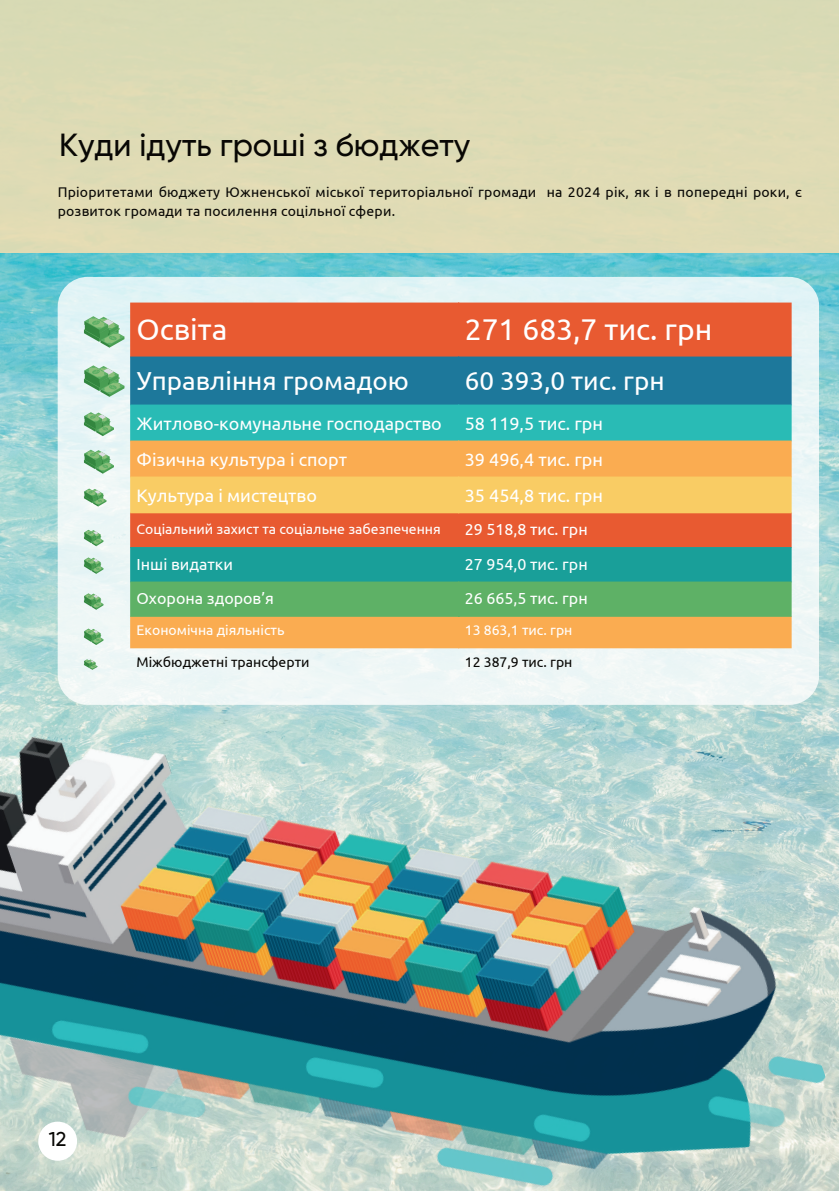
<style>
.page{position:relative;width:839px;height:1191px;background:#fff}
.page>*{position:absolute;margin:0;border:0;box-sizing:border-box;transform-origin:0 0}
.t1{font:500 32px "Gilroy";color:#080704}
.t2{font:30px "Ubuntu";color:#fff}
.t3{font:26px "Ubuntu";color:#fff}
.t4{font:500 20px "Gilroy";color:#080704}
.t5{font:18px "Ubuntu";color:#fff}
.t6{font:16px "Ubuntu";color:#fff}
.t7{font:14px/18.6px "Ubuntu";letter-spacing:.015em;color:#080704}
.t8{font:14px "Ubuntu";color:#fff}
</style>
<div class="page">
<img style="left:0;top:253px;width:838px;height:277px">
<svg style="left:58px;top:277px;width:760px;height:428px;background:#e4f3f4"></svg>
<div style="left:130px;top:303px;width:661px;height:54px;background:#e85a31"></div>
<svg style="left:130px;top:357px;width:661px;height:84px;background:#2395a5"></svg>
<svg style="left:130px;top:441px;width:661px;height:89px;background:#f49247"></svg>
<div style="left:130px;top:477px;width:661px;height:36px;background:#f9cc64"></div>
<div style="left:0;top:0;width:838px;height:253px;background:#dedbb5"></div>
<img style="left:0;top:530px;width:838px;height:661px">
<div style="left:38px;top:1122px;width:39px;height:39px;background:#fff;border-radius:19px"></div>
<svg style="left:84px;top:316px;width:40px;height:32px"></svg>
<svg style="left:84px;top:365px;width:40px;height:32px"></svg>
<svg style="left:84px;top:412px;width:30px;height:24px"></svg>
<svg style="left:84px;top:450px;width:30px;height:24px"></svg>
<svg style="left:84px;top:489px;width:22px;height:18px"></svg>
<svg style="left:84px;top:530px;width:19px;height:16px"></svg>
<svg style="left:84px;top:557px;width:19px;height:17px"></svg>
<svg style="left:84px;top:593px;width:19px;height:17px"></svg>
<svg style="left:84px;top:629px;width:19px;height:16px"></svg>
<svg style="left:84px;top:659px;width:13px;height:11px"></svg>
<h1 class="t1" style="left:59px;top:125px;width:413px">Куди ідуть гроші з бюджету</h1>
<p class="t7" style="left:58px;top:183px;width:745px">Пріоритетами бюджету Южненської міської територіальної громади на 2024 рік, як і в попередні роки, є розвиток громади та посилення соцільної сфери.</p>
<h2 class="t2" style="left:136px;top:312px;width:92px">Освіта</h2>
<h2 class="t2" style="left:465px;top:312px;width:249px">271 683,7 тис. грн</h2>
<h3 class="t3" style="left:136px;top:365px;width:274px">Управління громадою</h3>
<h3 class="t3" style="left:465px;top:365px;width:201px">60 393,0 тис. грн</h3>
<p class="t5" style="left:136px;top:412px;width:307px">Житлово-комунальне господарство</p>
<p class="t5" style="left:465px;top:412px;width:140px">58 119,5 тис. грн</p>
<p class="t5" style="left:136px;top:448px;width:212px">Фізична культура і спорт</p>
<p class="t5" style="left:465px;top:448px;width:140px">39 496,4 тис. грн</p>
<p class="t5" style="left:136px;top:484px;width:182px">Культура і мистецтво</p>
<p class="t5" style="left:465px;top:484px;width:140px">35 454,8 тис. грн</p>
<p class="t8" style="left:136px;top:521px;width:306px">Соціальний захист та соціальне забезпечення</p>
<p class="t6" style="left:465px;top:520px;width:124px">29 518,8 тис. грн</p>
<p class="t6" style="left:136px;top:554px;width:98px">Інші видатки</p>
<p class="t6" style="left:465px;top:554px;width:124px">27 954,0 тис. грн</p>
<p class="t6" style="left:136px;top:589px;width:139px">Охорона здоров’я</p>
<p class="t6" style="left:465px;top:589px;width:124px">26 665,5 тис. грн</p>
<p class="t8" style="left:136px;top:622px;width:149px">Економічна діяльність</p>
<p class="t8" style="left:465px;top:622px;width:109px">13 863,1 тис. грн</p>
<p class="t7" style="left:136px;top:652px;width:174px">Міжбюджетні трансферти</p>
<p class="t7" style="left:465px;top:652px;width:109px">12 387,9 тис. грн</p>
<h3 class="t4" style="left:49px;top:1126px;width:19px">12</h3>
</div>
